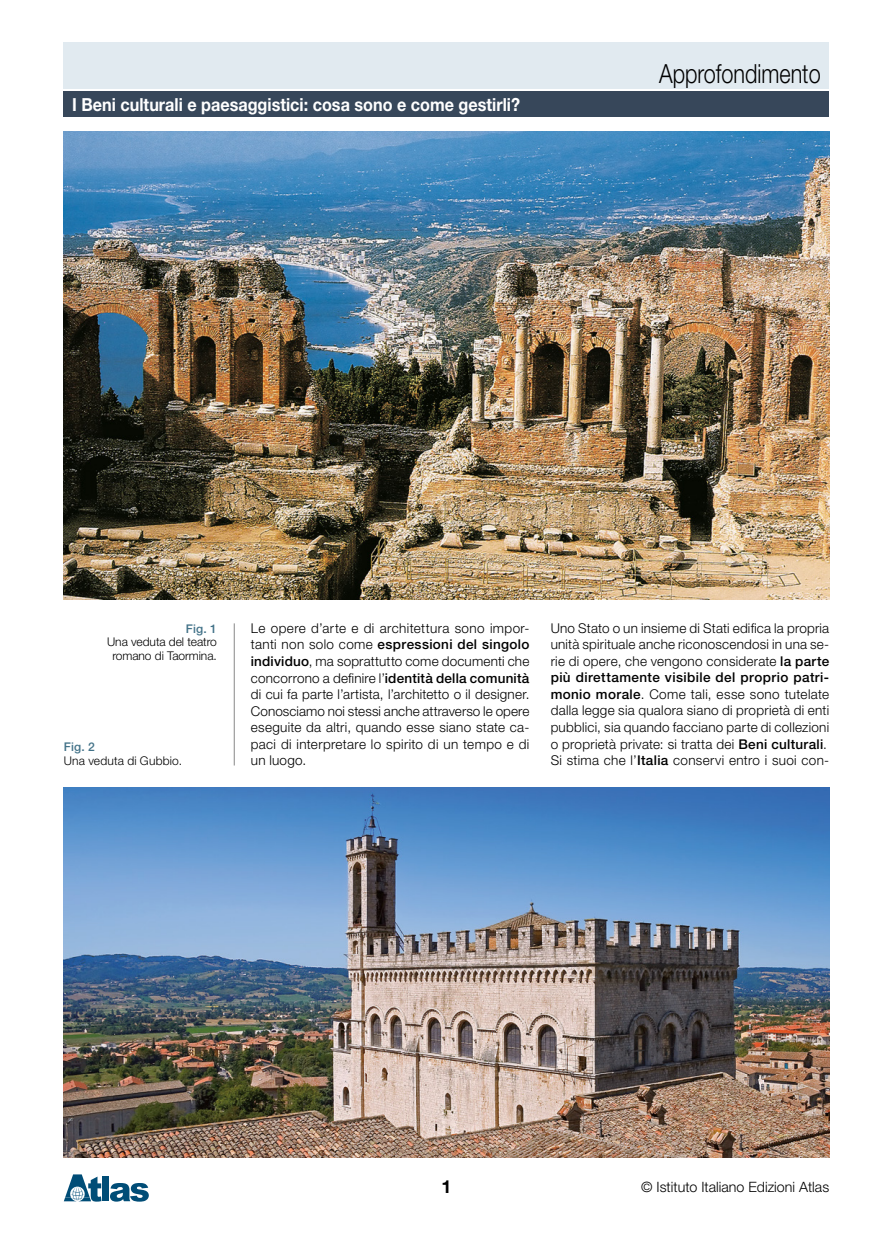
<style>
.page{position:relative;width:893px;height:1234px;background:#fff}
.page>*{position:absolute;margin:0;border:0;box-sizing:border-box;transform-origin:0 0}
.t1{font:300 26.4px "Helvetica Neue";color:#000;scale:.82 1}
.t2{font:700 18px "Helvetica Neue";color:#fff;scale:.9 1}
.t3{font:700 18px "Helvetica Neue";color:#000}
.t4{font:300 14.25px "Helvetica Neue";color:#000}
.t5{font:300 13.5px/16.5px "Helvetica Neue";letter-spacing:.02em;color:#000;text-align:justify}
.t6{font:300 12px/13.5px "Helvetica Neue";letter-spacing:-.005em;color:#000;text-align:center}
.t7{font:300 12px "Helvetica Neue";letter-spacing:.015em;color:#000}
.t8{font:500 12px "Helvetica Neue";letter-spacing:.01em;color:#427288}
.s1{font-weight:500}
</style>
<div class="page">
<div style="left:102px;top:1176px;width:7px;height:24px;background:#004d77"></div>
<svg style="left:110px;top:1183px;width:39px;height:18px"></svg>
<svg style="left:64px;top:1174px;width:37px;height:27px"></svg>
<div style="left:64px;top:43px;width:765px;height:46px;background:#e1eaf0"></div>
<div style="left:64px;top:91px;width:765px;height:26px;background:#37475a"></div>
<hr style="left:234px;top:623px;width:1px;height:142px;background:#878787">
<img style="left:64px;top:132px;width:765px;height:468px">
<img style="left:64px;top:787px;width:765px;height:370px">
<h2 class="t2" style="left:72px;top:94px;width:499px">I Beni culturali e paesaggistici: cosa sono e come gestirli?</h2>
<h1 class="t1" style="left:659px;top:58px;width:199px">Approfondimento</h1>
<p class="t8" style="left:186px;top:621px;width:32px">Fig. 1</p>
<p class="t6" style="left:107px;top:635px;width:111px">Una veduta del teatro romano di Taormina.</p>
<p class="t8" style="left:64px;top:739px;width:32px">Fig. 2</p>
<p class="t7" style="left:64px;top:753px;width:120px">Una veduta di Gubbio.</p>
<p class="t5" style="left:251px;top:619px;width:280px">Le opere d’arte e di architettura sono impor&shy;tanti non solo come <span class="s1">espressioni del singolo individuo</span>, ma soprattutto come documenti che concorrono a definire l’<span class="s1">identità della comunità </span>di cui fa parte l’artista, l’architetto o il designer.<br>Conosciamo noi stessi anche attraverso le opere eseguite da altri, quando esse siano state ca&shy;paci di interpretare lo spirito di un tempo e di un luogo.</p>
<p class="t5" style="left:551px;top:619px;width:280px;text-align:left">Uno Stato o un insieme di Stati edifica la propria unità spirituale anche riconoscendosi in una se&shy;rie di opere, che vengono considerate <span class="s1">la parte più direttamente visibile del proprio patri&shy;monio morale</span>. Come tali, esse sono tutelate dalla legge sia qualora siano di proprietà di enti pubblici, sia quando facciano parte di collezioni o proprietà private: si tratta dei <span class="s1">Beni culturali</span>.<br>Si stima che l’<span class="s1">Italia</span> conservi entro i suoi con-</p>
<h2 class="t3" style="left:441px;top:1174px;width:12px">1</h2>
<p class="t4" style="left:641px;top:1178px;width:189px">© Istituto Italiano Edizioni Atlas</p>
</div>
